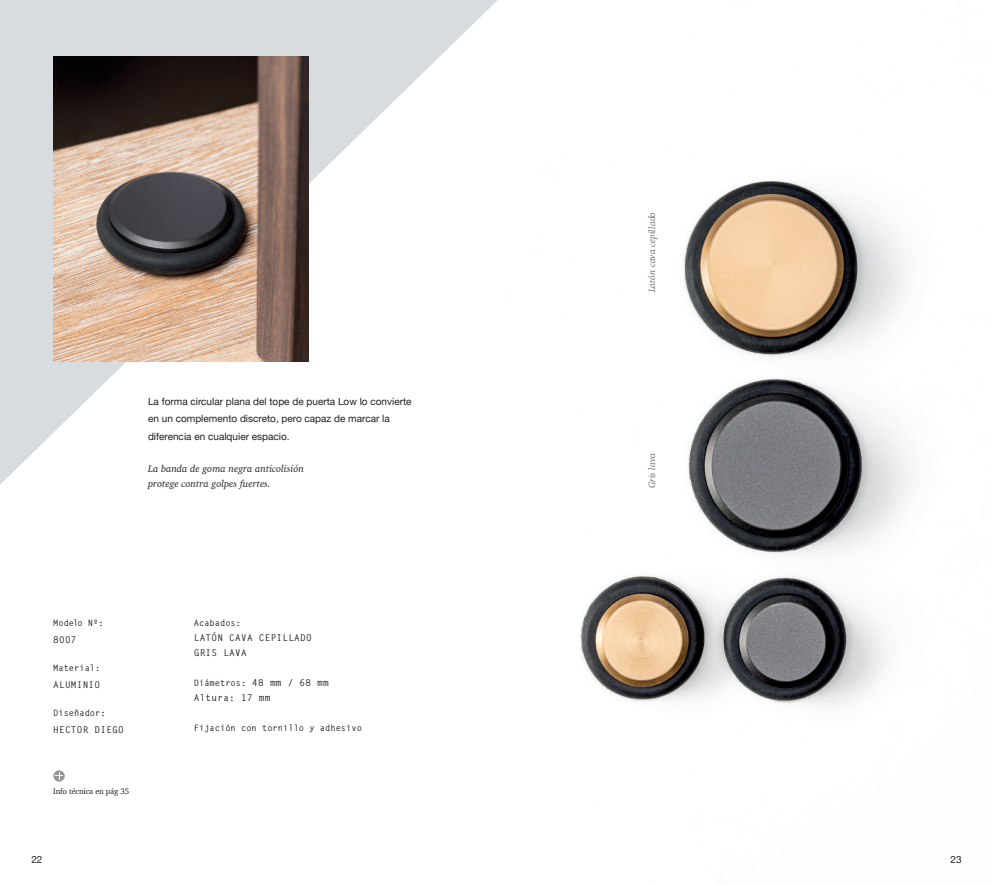
<style>
.page{position:relative;width:993px;height:886px;background:#fff}
.page>*{position:absolute;margin:0;border:0;box-sizing:border-box;transform-origin:0 0}
.t1{font:10px/17.5px "Helvetica Neue";color:#231f20}
.t2{font:italic 10px/15px "Charter";color:#231f20}
.t3{font:700 9.38px/15px "Letter Gothic Std";letter-spacing:.03em;color:#231f20}
.t4{font:italic 9.38px "Charter";color:#6c6d70}
.t5{font:700 8.75px "Letter Gothic Std";color:#231f20}
.t6{font:8.12px "Charter";letter-spacing:-.015em;color:#231f20}
.s1{font-size:9.38px}
</style>
<div class="page">
<svg style="left:0;top:0;width:496px;height:485px"></svg>
<img style="left:496px;top:0;width:417px;height:868px">
<img style="left:53px;top:56px;width:255px;height:305px">
<svg style="left:53px;top:770px;width:12px;height:12px"></svg>
<svg style="left:55px;top:772px;width:8px;height:7px"></svg>
<p class="t1" style="left:148px;top:393px;width:265px">La forma circular plana del tope de puerta Low lo convierte en un complemento discreto, pero capaz de marcar la diferencia en cualquier espacio.</p>
<p class="t2" style="left:148px;top:461px;width:157px">La banda de goma negra anticolisión protege contra golpes fuertes.</p>
<p class="t5" style="left:53px;top:617px;width:52px">Modelo Nº:</p>
<p class="t3" style="left:53px;top:633px;width:25px">8007</p>
<p class="t5" style="left:53px;top:662px;width:49px">Material:</p>
<p class="t3" style="left:53px;top:678px;width:48px">ALUMINIO</p>
<p class="t5" style="left:53px;top:707px;width:54px">Diseñador:</p>
<p class="t3" style="left:53px;top:723px;width:72px">HECTOR DIEGO</p>
<p class="t6" style="left:53px;top:784px;width:78px">Info técnica en pág 35</p>
<p class="t5" style="left:194px;top:617px;width:49px">Acabados:</p>
<p class="t3" style="left:194px;top:630px;width:119px">LATÓN CAVA CEPILLADO<br>GRIS LAVA</p>
<p class="t5" style="left:194px;top:677px;width:136px">Diámetros: <span class="s1">48 mm / 68 mm</span></p>
<p class="t3" style="left:194px;top:690px;width:78px">Altura: 17 mm</p>
<p class="t5" style="left:194px;top:722px;width:170px">Fijación con tornillo y adhesivo</p>
<p class="t4" style="left:644px;top:292px;width:82px;rotate:-90deg">Latón cava cepillado</p>
<p class="t4" style="left:644px;top:488px;width:37px;rotate:-90deg">Gris lava</p>
<p class="t1" style="left:31px;top:851px;width:13px">22</p>
<p class="t1" style="left:950px;top:851px;width:13px">23</p>
</div>
